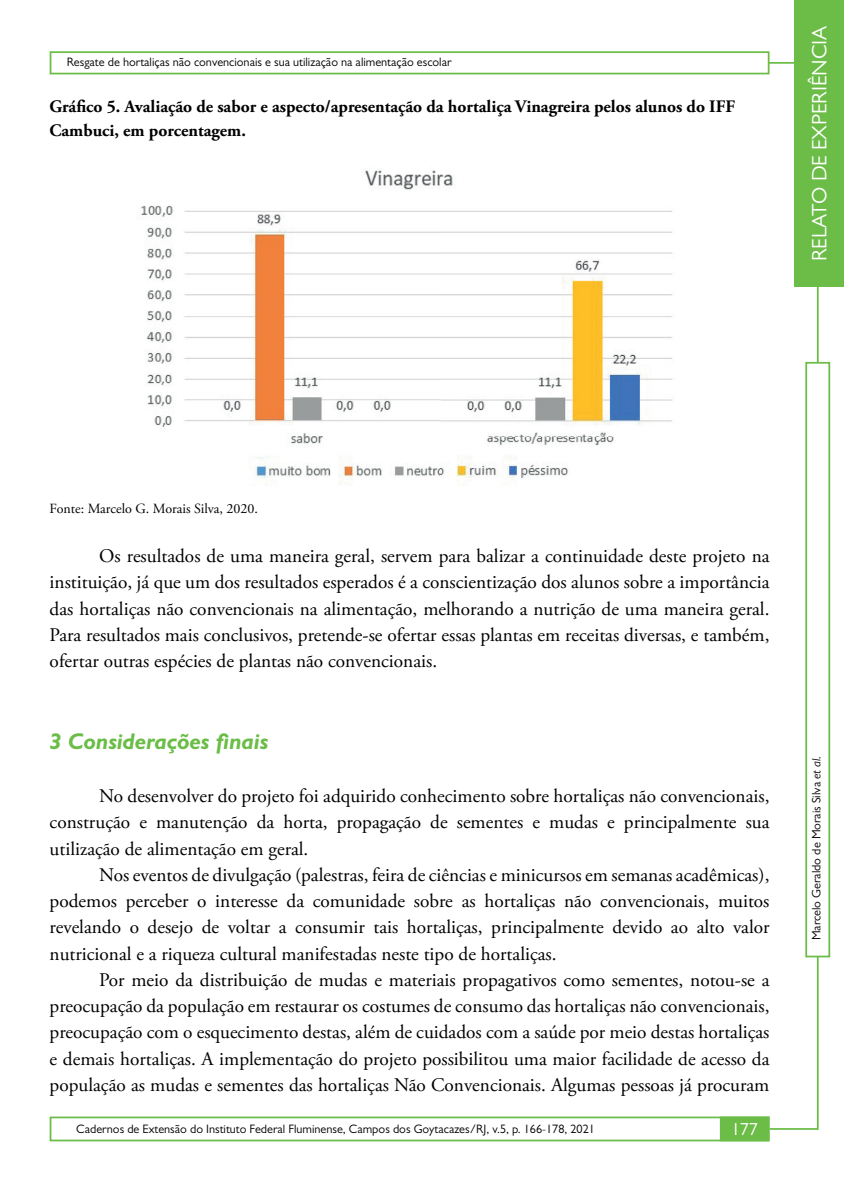
<style>
.page{position:relative;width:844px;height:1191px;background:#fff}
.page>*{position:absolute;margin:0;border:0;box-sizing:border-box;transform-origin:0 0}
.t1{font:italic 700 22.75px "Gill Sans";color:#6bbd47}
.t2{font:21px "Gill Sans";color:#fff}
.t3{font:19.25px/26.2px "Adobe Garamond Pro";color:#000001;text-align:justify}
.t4{font:700 17.5px/24.5px "Adobe Garamond Pro";color:#000001}
.t5{font:17.5px "Gill Sans";color:#fff}
.t6{font:14px "Adobe Garamond Pro";color:#000001}
.t7{font:12.25px "Gill Sans";color:#000001}
.s1{font-style:italic}
</style>
<div class="page">
<hr style="left:768px;top:62px;width:48px;height:2px;background:#6bbd47">
<div style="left:50px;top:1116px;width:719px;height:25px;border:2px solid #6bbd47"></div>
<hr style="left:816px;top:189px;width:2px;height:940px;background:#6bbd47">
<hr style="left:769px;top:1128px;width:48px;height:1px;background:#6bbd47">
<div style="left:805px;top:362px;width:25px;height:595px;background:#fff;border:2px solid #6bbd47"></div>
<div style="left:719px;top:1116px;width:50px;height:25px;background:#6bbd47;border:2px solid #6bbd47"></div>
<div style="left:50px;top:51px;width:719px;height:23px;border:2px solid #6bbd47"></div>
<div style="left:794px;top:0;width:49px;height:286px;background:#6bbd47"></div>
<img style="left:141px;top:170px;width:532px;height:316px">
<p class="t7" style="left:67px;top:55px;width:386px">Resgate de hortaliças não convencionais e sua utilização na alimentação escolar</p>
<p class="t4" style="left:50px;top:94px;width:686px">Gráfico 5. Avaliação de sabor e aspecto/apresentação da hortaliça Vinagreira pelos alunos do IFF<br>Cambuci, em porcentagem.</p>
<p class="t2" style="left:807px;top:261px;width:237px;rotate:-90deg">RELATO DE EXPERIÊNCIA</p>
<p class="t6" style="left:50px;top:500px;width:210px">Fonte: Marcelo G. Morais Silva, 2020.</p>
<p class="t3" style="left:50px;top:543px;width:721px;text-indent:50px">Os resultados de uma maneira geral, servem para balizar a continuidade deste projeto na instituição, já que um dos resultados esperados é a conscientização dos alunos sobre a importância das hortaliças não convencionais na alimentação, melhorando a nutrição de uma maneira geral.<br>Para resultados mais conclusivos, pretende-se ofertar essas plantas em receitas diversas, e também, ofertar outras espécies de plantas não convencionais.</p>
<p class="t1" style="left:50px;top:727px;width:220px">3 Conside rações finais</p>
<p class="t3" style="left:50px;top:783px;width:721px;text-indent:50px">No desenvolver do projeto foi adquirido conhecimento sobre hortaliças não convencionais, construção e manutenção da horta, propagação de sementes e mudas e principalmente sua utilização de alimentação em geral.</p>
<p class="t3" style="left:50px;top:862px;width:721px;text-indent:50px">Nos eventos de divulgação (palestras, feira de ciências e minicursos em semanas acadêmicas), podemos perceber o interesse da comunidade sobre as hortaliças não convencionais, muitos revelando o desejo de voltar a consumir tais hortaliças, principalmente devido ao alto valor nutricional e a riqueza cultural manifestadas neste tipo de hortaliças.</p>
<p class="t3" style="left:50px;top:967px;width:721px;text-indent:50px">Por meio da distribuição de mudas e materiais propagativos como sementes, notou-se a preocupação da população em restaurar os costumes de consumo das hortaliças não convencionais, preocupação com o esquecimento destas, além de cuidados com a saúde por meio destas hortaliças e demais hortaliças. A implementação do projeto possibilitou uma maior facilidade de acesso da população as mudas e sementes das hortaliças Não Convencionais. Algumas pessoas já procuram</p>
<p class="t7" style="left:76px;top:1122px;width:520px">Cadernos de Extensão do Instituto Federal Fluminense, Campos dos Goytacazes/RJ, v.5, p. 166-178, 2021</p>
<p class="t5" style="left:731px;top:1119px;width:28px">177</p>
<p class="t7" style="left:809px;top:940px;width:186px;rotate:-90deg">Marcelo Geraldo de Morais Silva <span class="s1">et al.</span></p>
</div>
